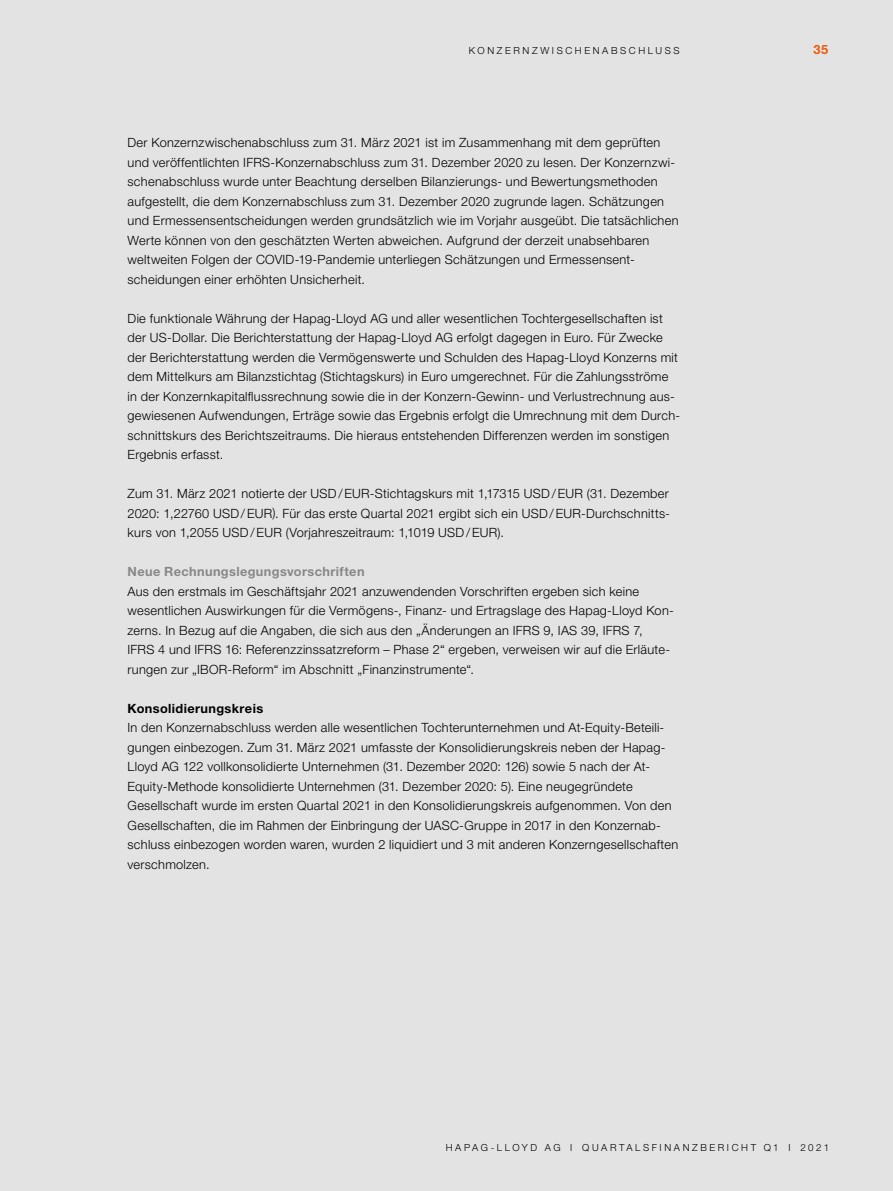
<style>
.page{position:relative;width:893px;height:1191px;background:#e3e3e3}
.page>*{position:absolute;margin:0;border:0;box-sizing:border-box;transform-origin:0 0}
.t1{font:300 12.75px/19.5px "Helvetica Neue LT Pro";letter-spacing:.025em;color:#000}
.t2{font:700 12.75px "Helvetica Neue LT Pro";letter-spacing:.03em;color:#878787}
.t3{font:700 12.75px "Helvetica Neue LT Pro";letter-spacing:.03em;color:#000}
.t4{font:700 12.75px "Helvetica Neue LT Pro";color:#ea5b0b}
.t5{font:300 9.75px "Helvetica Neue LT Pro";letter-spacing:.27em;color:#000}
</style>
<div class="page">
<p class="t5" style="left:469px;top:44px;width:212px">KONZERNZWISCHENABSCHLUSS</p>
<p class="t1" style="left:128px;top:133px;width:552px">Der Konzernzwischenabschluss zum 31. März 2021 ist im Zusammenhang mit dem geprüften und veröffentlichten IFRS-Konzernabschluss zum 31. Dezember 2020 zu lesen. Der Konzernzwi&shy;schenabschluss wurde unter Beachtung derselben Bilanzierungs- und Bewertungsmethoden aufgestellt, die dem Konzernabschluss zum 31. Dezember 2020 zugrunde lagen. Schätzungen und Ermessensentscheidungen werden grundsätzlich wie im Vorjahr ausgeübt. Die tatsächlichen Werte können von den geschätzten Werten abweichen. Aufgrund der derzeit unabsehbaren weltweiten Folgen der COVID-19-Pandemie unterliegen Schätzungen und Ermessensent&shy;scheidungen einer erhöhten Unsicherheit.</p>
<p class="t1" style="left:128px;top:308px;width:554px">Die funktionale Währung der Hapag-Lloyd AG und aller wesentlichen Tochtergesellschaften ist der US-Dollar. Die Berichterstattung der Hapag-Lloyd AG erfolgt dagegen in Euro. Für Zwecke der Berichterstattung werden die Vermögenswerte und Schulden des Hapag-Lloyd Konzerns mit dem Mittelkurs am Bilanzstichtag (Stichtagskurs) in Euro umgerechnet. Für die Zahlungsströme in der Konzernkapitalflussrechnung sowie die in der Konzern-Gewinn- und Verlustrechnung aus&shy;gewiesenen Aufwendungen, Erträge sowie das Ergebnis erfolgt die Umrechnung mit dem Durch&shy;schnittskurs des Berichtszeitraums. Die hieraus entstehenden Differenzen werden im sonstigen Ergebnis erfasst.</p>
<p class="t1" style="left:128px;top:484px;width:544px;text-align:justify">Zum 31. März 2021 notierte der USD / EUR-Stichtagskurs mit 1,17315 USD / EUR (31. Dezember 2020: 1,22760 USD / EUR). Für das erste Quartal 2021 ergibt sich ein USD / EUR-Durchschnitts&shy;kurs von 1,2055 USD / EUR (Vorjahreszeitraum: 1,1019 USD / EUR).</p>
<p class="t2" style="left:128px;top:564px;width:238px">Neue Rechnungslegungsvorschriften</p>
<p class="t1" style="left:128px;top:581px;width:548px">Aus den erstmals im Geschäftsjahr 2021 anzuwendenden Vorschriften ergeben sich keine wesentlichen Auswirkungen für die Vermögens-, Finanz- und Ertragslage des Hapag-Lloyd Kon&shy;zerns. In Bezug auf die Angaben, die sich aus den „Änderungen an IFRS 9, IAS 39, IFRS 7,<br>IFRS 4 und IFRS 16: Referenzzinssatzreform – Phase 2“ ergeben, verweisen wir auf die Erläute&shy;rungen zur „IBOR-Reform“ im Abschnitt „Finanzinstrumente“.</p>
<p class="t3" style="left:128px;top:700px;width:137px">Konsolidierungskreis</p>
<p class="t1" style="left:128px;top:718px;width:552px">In den Konzernabschluss werden alle wesentlichen Tochterunternehmen und At-Equity-Beteili&shy;gungen einbezogen. Zum 31. März 2021 umfasste der Konsolidierungskreis neben der Hapag-Lloyd AG 122 vollkonsolidierte Unternehmen (31. Dezember 2020: 126) sowie 5 nach der At-Equity-Methode konsolidierte Unternehmen (31. Dezember 2020: 5). Eine neugegründete Gesellschaft wurde im ersten Quartal 2021 in den Konsolidierungskreis aufgenommen. Von den Gesellschaften, die im Rahmen der Einbringung der UASC-Gruppe in 2017 in den Konzernab&shy;schluss einbezogen worden waren, wurden 2 liquidiert und 3 mit anderen Konzerngesellschaften verschmolzen.</p>
<p class="t4" style="left:814px;top:41px;width:16px">35</p>
<p class="t5" style="left:446px;top:1141px;width:19px">H apag</p>
<p class="t5" style="left:491px;top:1141px;width:111px">-Llo yd AG I Quartalsfinanzbericht</p>
<p class="t5" style="left:764px;top:1141px;width:67px">Q1 I 2021</p>
</div>
